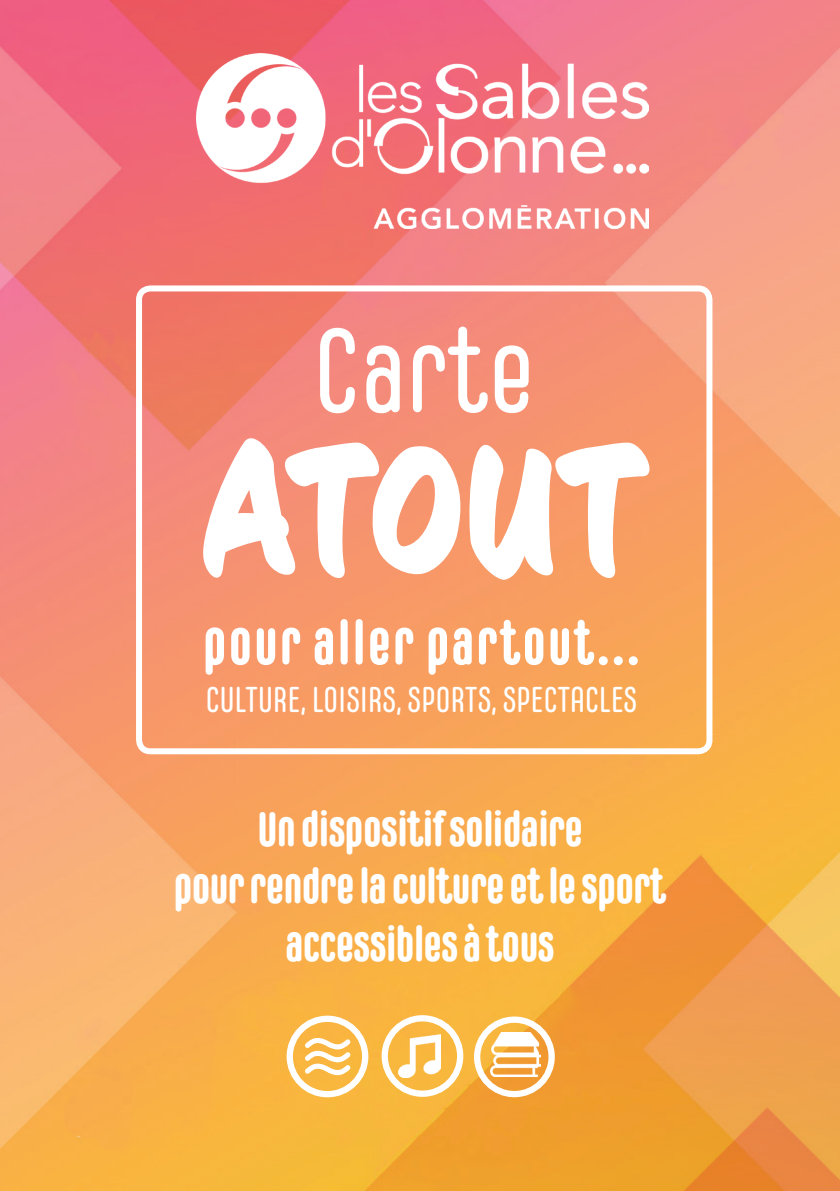
<style>
.page{position:relative;width:840px;height:1191px;background:#fff}
.page>*{position:absolute;margin:0;border:0;box-sizing:border-box;transform-origin:0 0}
.t1{font:700 180px "CC Sign Language";letter-spacing:-.02em;color:#fff;scale:.8 1}
.t2{font:120px "Carl Marx";color:#fff}
.t3{font:700 60px "Carl Marx";letter-spacing:.05em;color:#fff}
.t4{font:700 48px "Carl Marx";color:#fff}
.t5{font:36px "Carl Marx";letter-spacing:-.01em;color:#fff}
</style>
<div class="page">
<img style="left:0;top:0;width:839px;height:1191px">
<div style="left:381px;top:1015px;width:82px;height:81px;border:6px solid #fff;border-radius:50%"></div>
<img style="left:398px;top:1034px;width:43px;height:43px">
<div style="left:286px;top:1015px;width:82px;height:82px;border:6px solid #fff;border-radius:50%"></div>
<svg style="left:305px;top:1038px;width:45px;height:37px"></svg>
<div style="left:473px;top:1016px;width:81px;height:81px;border:6px solid #fff;border-radius:50%"></div>
<img style="left:490px;top:1032px;width:50px;height:44px">
<img style="left:196px;top:53px;width:452px;height:175px">
<div style="left:136px;top:285px;width:576px;height:469px;border:6px solid #fff;border-radius:11px"></div>
<p class="t2" style="left:312px;top:303px;width:223px">Carte</p>
<p class="t1" style="left:201px;top:404px;width:556px">ATOUT</p>
<p class="t3" style="left:203px;top:609px;width:437px">pour aller partout...</p>
<p class="t5" style="left:205px;top:679px;width:433px">CULTURE, LOISIRS, SPORTS, SPECTACLES</p>
<p class="t4" style="left:257px;top:802px;width:326px">Un dispositif solidaire</p>
<p class="t4" style="left:174px;top:859px;width:493px">pour rendre la culture et le sport</p>
<p class="t4" style="left:285px;top:917px;width:270px">accessibles à tous</p>
</div>
